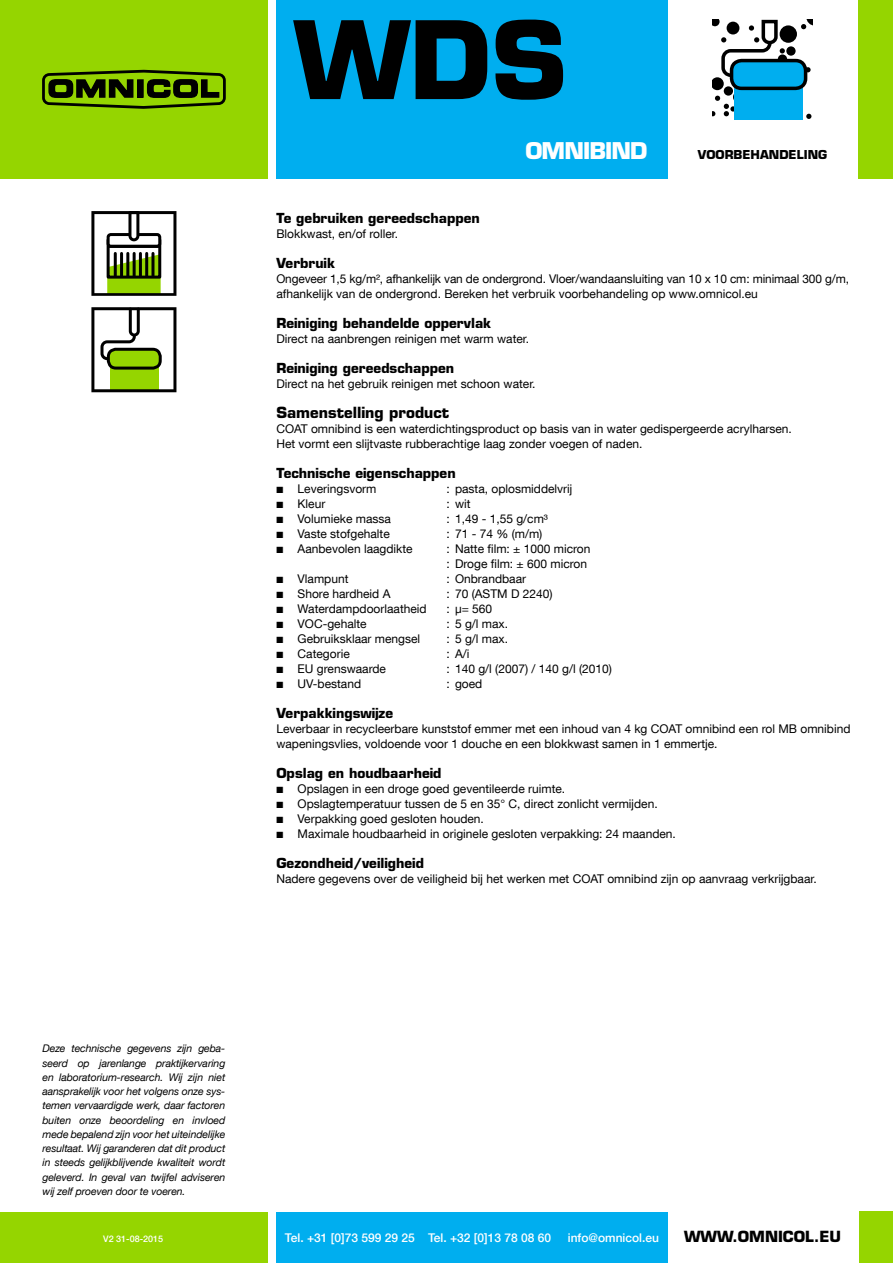
<style>
.page{position:relative;width:893px;height:1263px;background:#fff}
.page>*{position:absolute;margin:0;border:0;box-sizing:border-box;transform-origin:0 0}
.t1{font:700 105.15px "Eurostile LT Std";color:#000}
.t2{font:700 22.5px "Eurostile LT Std";letter-spacing:-.04em;color:#fff}
.t3{font:700 15px "Eurostile LT Std";color:#000}
.t4{font:700 13.5px "Eurostile LT Std";color:#000}
.t5{font:12px/15px "Helvetica Neue LT Com";color:#000}
.t6{font:500 12px "Helvetica Neue LT Com";color:#fff}
.t7{font:700 12px "Eurostile LT Std";color:#000}
.t8{font:italic 10.5px/14.2px "Helvetica Neue LT Com";letter-spacing:-.01em;color:#000;text-align:justify}
.t9{font:500 9px "Helvetica Neue LT Com";color:#fff}
</style>
<div class="page">
<div style="left:276px;top:1212px;width:392px;height:51px;background:#00aeef"></div>
<div style="left:0;top:1212px;width:268px;height:51px;background:#95d500"></div>
<div style="left:859px;top:1212px;width:34px;height:51px;background:#95d500"></div>
<div style="left:858px;top:0;width:35px;height:179px;background:#95d500"></div>
<div style="left:0;top:0;width:268px;height:179px;background:#95d500"></div>
<div style="left:42px;top:73px;width:184px;height:32px;border:3px solid #000;border-radius:6px"></div>
<svg style="left:48px;top:79px;width:86px;height:19px"></svg>
<div style="left:138px;top:80px;width:5px;height:17px;background:#000"></div>
<div style="left:137px;top:79px;width:7px;height:19px;border:1px solid #000"></div>
<svg style="left:146px;top:79px;width:74px;height:19px"></svg>
<div style="left:276px;top:0;width:392px;height:179px;background:#00aeef"></div>
<svg style="left:91px;top:211px;width:85px;height:85px"></svg>
<svg style="left:91px;top:307px;width:85px;height:85px"></svg>
<svg style="left:713px;top:20px;width:99px;height:99px"></svg>
<h1 class="t1" style="left:294px;top:-5px;width:274px">WDS</h1>
<h2 class="t2" style="left:525px;top:136px;width:124px">OMNIBIND</h2>
<p class="t7" style="left:698px;top:147px;width:131px">VOORBEHANDELING</p>
<p class="t4" style="left:276px;top:209px;width:205px">Te gebruiken gereedschappen</p>
<p class="t5" style="left:276px;top:226px;width:123px">Blokkwast, en/of roller.</p>
<p class="t4" style="left:276px;top:254px;width:60px">Verbruik</p>
<p class="t5" style="left:276px;top:271px;width:574px">Ongeveer 1,5 kg/m², afhankelijk van de ondergrond. Vloer/wandaansluiting van 10 x 10 cm: minimaal 300 g/m, afhankelijk van de ondergrond. Bereken het verbruik voorbehandeling op www.omnicol.eu</p>
<p class="t4" style="left:276px;top:314px;width:216px">Reiniging behandelde oppervlak</p>
<p class="t5" style="left:276px;top:331px;width:254px">Direct na aanbrengen reinigen met warm water.</p>
<p class="t4" style="left:276px;top:359px;width:179px">Reiniging gereedschappen</p>
<p class="t5" style="left:276px;top:376px;width:261px">Direct na het gebruik reinigen met schoon water.</p>
<p class="t3" style="left:276px;top:403px;width:174px">Samenstelling product</p>
<p class="t5" style="left:276px;top:421px;width:517px">COAT omnibind is een waterdichtingsproduct op basis van in water gedispergeerde acrylharsen.<br>Het vormt een slijtvaste rubberachtige laag zonder voegen of naden.</p>
<p class="t4" style="left:276px;top:464px;width:181px">Technische eigenschappen</p>
<p class="t5" style="left:276px;top:481px;width:102px">■ Leveringsvorm</p>
<p class="t5" style="left:446px;top:481px;width:127px">: pasta, oplosmiddelvrij</p>
<p class="t5" style="left:276px;top:496px;width:50px">■ Kleur</p>
<p class="t5" style="left:446px;top:496px;width:26px">: wit</p>
<p class="t5" style="left:276px;top:511px;width:116px">■ Volumieke massa</p>
<p class="t5" style="left:446px;top:511px;width:103px">: 1,49 - 1,55 g/cm³</p>
<p class="t5" style="left:276px;top:526px;width:115px">■ Vaste stofgehalte</p>
<p class="t5" style="left:446px;top:526px;width:97px">: 71 - 74 % (m/m)</p>
<p class="t5" style="left:276px;top:541px;width:138px">■ Aanbevolen laagdikte</p>
<p class="t5" style="left:446px;top:541px;width:145px">: Natte film: ± 1000 micron : Droge film: ± 600 micron</p>
<p class="t5" style="left:276px;top:571px;width:74px">■ Vlampunt</p>
<p class="t5" style="left:446px;top:571px;width:81px">: Onbrandbaar</p>
<p class="t5" style="left:276px;top:586px;width:116px">■ Shore hardheid A</p>
<p class="t5" style="left:446px;top:586px;width:108px">: 70 (ASTM D 2240)</p>
<p class="t5" style="left:276px;top:601px;width:152px">■ Waterdampdoorlaatheid</p>
<p class="t5" style="left:446px;top:601px;width:47px">: μ= 560</p>
<p class="t5" style="left:276px;top:616px;width:92px">■ VOC-gehalte</p>
<p class="t5" style="left:446px;top:616px;width:63px">: 5 g/l max.</p>
<p class="t5" style="left:276px;top:631px;width:145px">■ Gebruiksklaar mengsel</p>
<p class="t5" style="left:446px;top:631px;width:63px">: 5 g/l max.</p>
<p class="t5" style="left:276px;top:646px;width:75px">■ Categorie</p>
<p class="t5" style="left:446px;top:646px;width:24px">: A/i</p>
<p class="t5" style="left:276px;top:661px;width:111px">■ EU grenswaarde</p>
<p class="t5" style="left:446px;top:661px;width:167px">: 140 g/l (2007) / 140 g/l (2010)</p>
<p class="t5" style="left:276px;top:676px;width:86px">■ UV-bestand</p>
<p class="t5" style="left:446px;top:676px;width:37px">: goed</p>
<p class="t4" style="left:276px;top:704px;width:118px">Verpakkingswijze</p>
<p class="t5" style="left:276px;top:721px;width:576px">Leverbaar in recycleerbare kunststof emmer met een inhoud van 4 kg COAT omnibind een rol MB omnibind wapeningsvlies, voldoende voor 1 douche en een blokkwast samen in 1 emmertje.</p>
<p class="t4" style="left:276px;top:764px;width:167px">Opslag en houdbaarheid</p>
<p class="t5" style="left:276px;top:781px;width:290px">■ Opslagen in een droge goed geventileerde ruimte.</p>
<p class="t5" style="left:276px;top:796px;width:383px">■ Opslagtemperatuur tussen de 5 en 35° C, direct zonlicht vermijden.</p>
<p class="t5" style="left:276px;top:811px;width:209px">■ Verpakking goed gesloten houden.</p>
<p class="t5" style="left:276px;top:826px;width:401px">■ Maximale houdbaarheid in originele gesloten verpakking: 24 maanden.</p>
<p class="t4" style="left:276px;top:854px;width:149px">Gezondheid/veiligheid</p>
<p class="t5" style="left:276px;top:871px;width:542px">Nadere gegevens over de veiligheid bij het werken met COAT omnibind zijn op aanvraag verkrijgbaar.</p>
<p class="t8" style="left:43px;top:1041px;width:184px">Deze technische gegevens zijn geba‑ seerd op jarenlange praktijkervaring en laboratorium‑research. Wij zijn niet aansprakelijk voor het volgens onze sys‑ temen vervaardigde werk, daar factoren buiten onze beoordeling en invloed mede bepalend zijn voor het uiteindelijke resultaat. Wij garanderen dat dit product in steeds gelijkblijvende kwaliteit wordt geleverd. In geval van twijfel adviseren wij zelf proeven door te voeren.</p>
<p class="t9" style="left:103px;top:1233px;width:62px">V2 31-08-2015</p>
<p class="t6" style="left:285px;top:1230px;width:268px">Tel. +31 [0]73 599 29 25 Tel. +32 [0]13 78 08 60</p>
<p class="t6" style="left:568px;top:1230px;width:93px">info@omnicol.eu</p>
<p class="t3" style="left:684px;top:1227px;width:159px">WWW.OMNICOL.EU</p>
</div>
